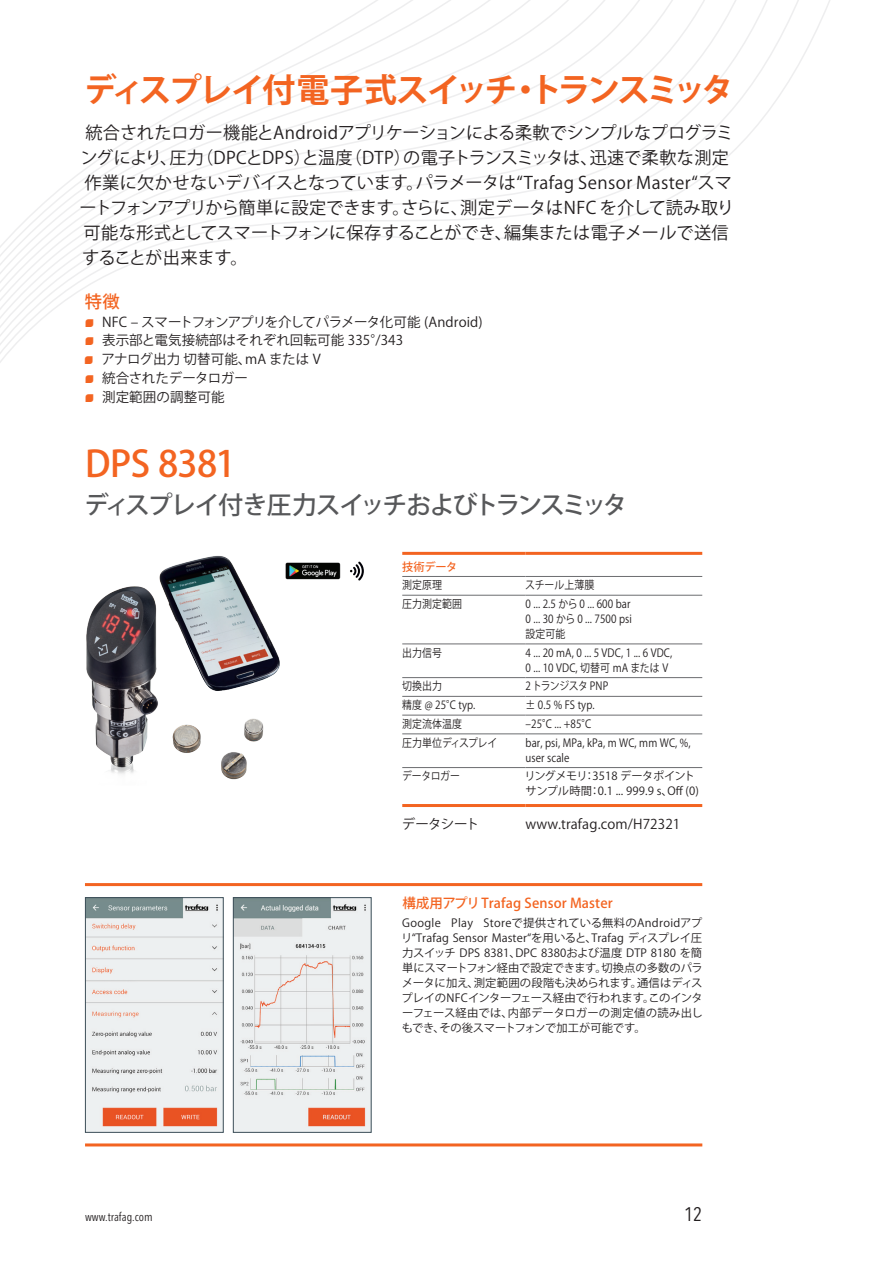
<style>
.page{position:relative;width:893px;height:1263px;background:#fff}
.page>*{position:absolute;margin:0;border:0;box-sizing:border-box;transform-origin:0 0}
.t1{font:500 36px "Koz Go Pro";letter-spacing:-.02em;color:#f36421}
.t2{font:700 33px "Koz Go Pro";letter-spacing:-.095em;color:#f36421}
.t3{font:500 24.75px "Koz Go Pro";letter-spacing:-.085em;color:#57585a}
.t4{font:condensed 19.5px "Avenir Next LT Pro";color:#231f20}
.t5{font:17.25px/25px "Koz Go Pro";letter-spacing:-.005em;color:#231f20}
.t6{font:500 17.25px "Koz Go Pro";color:#f36421}
.t7{font:13.5px/18.8px "Koz Go Pro";letter-spacing:.01em;color:#231f20}
.t8{font:500 13.5px "Koz Go Pro";letter-spacing:.01em;color:#f36421}
.t9{font:condensed 12px "Avenir Next LT Pro";color:#231f20}
.t10{font:11.25px/15px "Koz Go Pro";letter-spacing:.01em;color:#231f20;text-align:justify}
.t11{font:11.25px/15px "Koz Go Pro";letter-spacing:.01em;color:#231f20;scale:.88 1}
.t12{font:11.25px/15px "Koz Go Pro";letter-spacing:-.025em;color:#231f20}
.t13{font:11.25px "Koz Go Pro";letter-spacing:-.06em;color:#231f20;scale:.88 1}
.t14{font:11.25px "Koz Go Pro";letter-spacing:-.01em;color:#231f20;scale:.88 1}
.t15{font:500 11.25px "Koz Go Pro";letter-spacing:-.025em;color:#f36421}
.s1{font-family:"Trafag Pictos";font-size:10.5px;color:#f36421}
</style>
<div class="page">
<svg style="left:0;top:0;width:830px;height:596px"></svg>
<hr style="left:402px;top:576px;width:124px;height:1px;background:#6c6d70">
<hr style="left:526px;top:576px;width:176px;height:1px;background:#6c6d70">
<hr style="left:402px;top:595px;width:124px;height:1px;background:#6c6d70">
<hr style="left:526px;top:595px;width:176px;height:1px;background:#6c6d70">
<hr style="left:402px;top:643px;width:124px;height:1px;background:#6c6d70">
<hr style="left:526px;top:643px;width:176px;height:1px;background:#6c6d70">
<hr style="left:402px;top:677px;width:124px;height:1px;background:#6c6d70">
<hr style="left:526px;top:677px;width:176px;height:1px;background:#6c6d70">
<hr style="left:402px;top:696px;width:124px;height:1px;background:#6c6d70">
<hr style="left:526px;top:696px;width:176px;height:1px;background:#6c6d70">
<hr style="left:402px;top:715px;width:124px;height:1px;background:#6c6d70">
<hr style="left:526px;top:715px;width:176px;height:1px;background:#6c6d70">
<hr style="left:402px;top:733px;width:124px;height:1px;background:#6c6d70">
<hr style="left:526px;top:733px;width:176px;height:1px;background:#6c6d70">
<hr style="left:402px;top:767px;width:124px;height:1px;background:#6c6d70">
<hr style="left:526px;top:767px;width:176px;height:1px;background:#6c6d70">
<hr style="left:402px;top:552px;width:124px;height:3px;background:#f36421">
<hr style="left:526px;top:552px;width:176px;height:3px;background:#f36421">
<hr style="left:402px;top:804px;width:124px;height:3px;background:#f36421">
<hr style="left:526px;top:804px;width:176px;height:3px;background:#f36421">
<svg style="left:350px;top:561px;width:14px;height:20px"></svg>
<img style="left:299px;top:562px;width:42px;height:18px">
<hr style="left:85px;top:883px;width:617px;height:3px;background:#f36421">
<hr style="left:85px;top:1143px;width:617px;height:3px;background:#f36421">
<img style="left:59px;top:549px;width:240px;height:231px">
<img style="left:87px;top:899px;width:135px;height:232px">
<div style="left:85px;top:897px;width:139px;height:236px;border:1px solid #3d4f59"></div>
<img style="left:235px;top:899px;width:135px;height:232px">
<div style="left:233px;top:897px;width:139px;height:236px;border:1px solid #3d4f59"></div>
<h2 class="t2" style="left:84px;top:68px;width:652px">ディスプレイ付電子式スイッチ・トランスミッタ</h2>
<p class="t5" style="left:80px;top:121px;width:656px;text-indent:6px">統合されたロガー機能とAndroidアプリケーションによる柔軟でシンプルなプログラミングにより、圧力（DPCとDPS）と温度（DTP）の電子トランスミッタは、迅速で柔軟な測定作業に欠かせないデバイスとなっています。パラメータは“Trafag Sensor Master“スマートフォンアプリから簡単に設定できます。さらに、測定データはNFC を介して読み取り可能な形式としてスマートフォンに保存することができ、編集または電子メールで送信することが出来ます。</p>
<h3 class="t6" style="left:85px;top:291px;width:36px">特徴</h3>
<p class="t7" style="left:84px;top:313px;width:400px"><span class="s1">N</span> NFC – スマートフォンアプリを介してパラメータ化可能 (Android)<br><span class="s1">N</span> 表示部と電気接続部はそれぞれ回転可能 335°/343<br><span class="s1">N</span> アナログ出力 切替可能、mA または V<br><span class="s1">N</span> 統合されたデータロガー<br><span class="s1">N</span> 測定範囲の調整可能</p>
<h1 class="t1" style="left:85px;top:440px;width:152px">DPS 8381</h1>
<h3 class="t3" style="left:84px;top:489px;width:545px">ディスプレイ付き圧力スイッチおよびトランスミッタ</h3>
<p class="t15" style="left:402px;top:559px;width:57px">技術データ</p>
<p class="t11" style="left:402px;top:578px;width:47px">測定原理</p>
<p class="t11" style="left:525px;top:578px;width:80px">スチール上薄膜</p>
<p class="t11" style="left:402px;top:597px;width:70px">圧力測定範囲</p>
<p class="t11" style="left:526px;top:597px;width:122px">0 ... 2.5 から 0 ... 600 bar<br>0 ... 30 から 0 ... 7500 psi設定可能</p>
<p class="t11" style="left:402px;top:645px;width:47px">出力信号</p>
<p class="t11" style="left:526px;top:645px;width:168px">4 ... 20 mA, 0 ... 5 VDC, 1 ... 6 VDC,<br>0 ... 10 VDC, 切替可 mA または V</p>
<p class="t11" style="left:402px;top:679px;width:47px">切換出力</p>
<p class="t13" style="left:526px;top:679px;width:96px">2 トランジスタ PNP</p>
<p class="t11" style="left:402px;top:698px;width:85px">精度 @ 25°C typ.</p>
<p class="t11" style="left:526px;top:698px;width:80px">± 0.5 % FS typ.</p>
<p class="t11" style="left:402px;top:717px;width:70px">測定流体温度</p>
<p class="t11" style="left:526px;top:717px;width:76px">–25°C ... +85°C</p>
<p class="t14" style="left:402px;top:735px;width:110px">圧力単位ディスプレイ</p>
<p class="t11" style="left:526px;top:735px;width:189px">bar, psi, MPa, kPa, m WC, mm WC, %, user scale</p>
<p class="t11" style="left:402px;top:769px;width:67px">データロガー</p>
<p class="t12" style="left:525px;top:769px;width:176px">リングメモリ：3518 データポイントサンプル時間：0.1 ... 999.9 s、Off (0)</p>
<p class="t7" style="left:402px;top:815px;width:79px">データシート</p>
<p class="t7" style="left:525px;top:815px;width:156px">www.trafag.com/H72321</p>
<p class="t8" style="left:402px;top:894px;width:212px">構成用アプリ Trafag Sensor Master</p>
<p class="t10" style="left:401px;top:915px;width:303px">Google Play Storeで提供されている無料のAndroidアプリ“Trafag Sensor Master“を用いると、Trafag ディスプレイ圧力スイッチ DPS 8381、DPC 8380および温度 DTP 8180 を簡単にスマートフォン経由で設定できます。切換点の多数のパラメータに加え、測定範囲の段階も決められます。通信はディスプレイのNFCインターフェース経由で行われます。このインターフェース経由では、内部データロガーの測定値の読み出しもでき、その後スマートフォンで加工が可能です。</p>
<p class="t9" style="left:85px;top:1209px;width:69px">www.trafag.com</p>
<h3 class="t4" style="left:684px;top:1202px;width:20px">12</h3>
</div>
